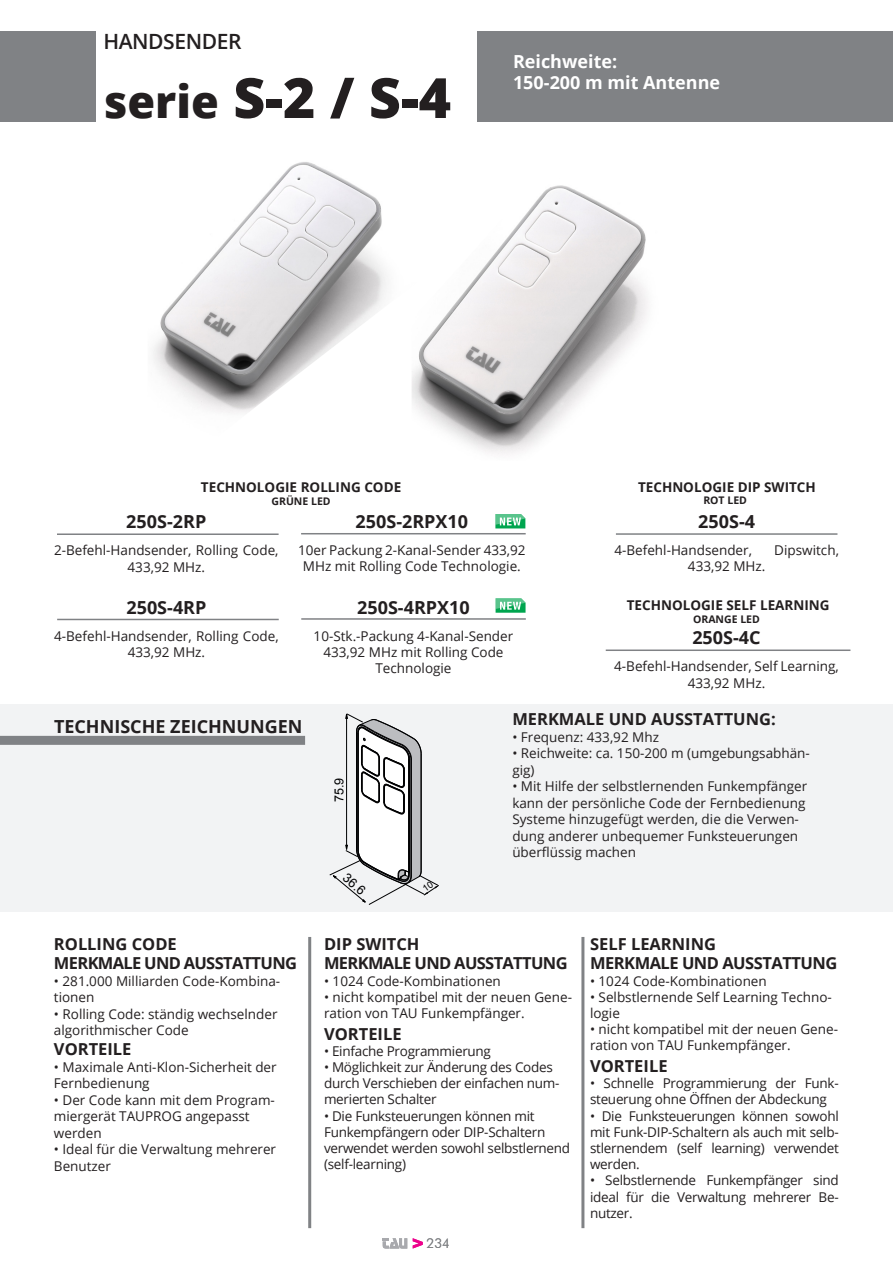
<style>
.page{position:relative;width:893px;height:1263px;background:#fff}
.page>*{position:absolute;margin:0;border:0;box-sizing:border-box;transform-origin:0 0}
.t1{font:800 55.5px "Open Sans";color:#231f20}
.t2{font:600 21px "Open Sans";letter-spacing:-.02em;color:#231f20}
.t3{font:700 18px "Open Sans";color:#231f20}
.t4{font:700 18px/21.6px "Open Sans";color:#fff}
.t5{font:700 16.5px/19.8px "Open Sans";letter-spacing:-.04em;color:#231f20}
.t6{font:700 16.5px "Open Sans";color:#231f20}
.t7{font:700 16.5px/19.8px "Open Sans";letter-spacing:-.03em;color:#231f20}
.t8{font:13.5px/16.2px "Open Sans";color:#231f20}
.t9{font:13.5px/16.2px "Open Sans";letter-spacing:-.02em;color:#231f20}
.t10{font:700 13.5px "Open Sans";color:#231f20}
.t11{font:300 13.5px "Futura BT";color:#808285}
.t12{font:12.9px "Arial";color:#000001}
.t13{font:12.6px "Arial";color:#000001}
.t14{font:700 10.5px "Open Sans";color:#231f20}
.s1{font-size:45px}
</style>
<div class="page">
<svg style="left:413px;top:1238px;width:10px;height:10px"></svg>
<svg style="left:383px;top:1238px;width:24px;height:10px"></svg>
<div style="left:0;top:704px;width:893px;height:207px;background:#f2f3f4"></div>
<div style="left:0;top:31px;width:96px;height:91px;background:#808285"></div>
<div style="left:477px;top:31px;width:416px;height:91px;background:#808285"></div>
<hr style="left:308px;top:937px;width:3px;height:291px;background:#808285">
<hr style="left:581px;top:937px;width:3px;height:291px;background:#808285">
<hr style="left:57px;top:533px;width:222px;height:2px;background:#808285">
<hr style="left:301px;top:533px;width:225px;height:1px;background:#808285">
<hr style="left:57px;top:619px;width:222px;height:1px;background:#808285">
<hr style="left:301px;top:618px;width:225px;height:2px;background:#808285">
<hr style="left:616px;top:533px;width:221px;height:2px;background:#808285">
<hr style="left:606px;top:649px;width:244px;height:2px;background:#808285">
<div style="left:0;top:736px;width:305px;height:9px;background:#808285"></div>
<img style="left:153px;top:162px;width:233px;height:251px">
<img style="left:412px;top:185px;width:236px;height:269px">
<svg style="left:495px;top:514px;width:30px;height:14px"></svg>
<svg style="left:496px;top:598px;width:30px;height:15px"></svg>
<svg style="left:330px;top:713px;width:109px;height:192px"></svg>
<h2 class="t2" style="left:103px;top:27px;width:139px">HANDSENDER</h2>
<h1 class="t1" style="left:103px;top:59px;width:349px"><span class="s1">serie</span> S-2 / S-4</h1>
<h3 class="t4" style="left:513px;top:50px;width:209px">Reichweite:<br>150-200 m mit Antenne</h3>
<p class="t10" style="left:201px;top:478px;width:202px">TECHNOLOGIE ROLLING CODE</p>
<p class="t14" style="left:271px;top:493px;width:61px">GRÜNE LED</p>
<p class="t10" style="left:638px;top:477px;width:179px">TECHNOLOGIE DIP SWITCH</p>
<p class="t14" style="left:703px;top:493px;width:45px">ROT LED</p>
<h3 class="t3" style="left:126px;top:509px;width:82px">250S-2RP</h3>
<p class="t8" style="left:54px;top:542px;width:226px;text-align:center">2-Befehl-Handsender, Rolling Code,<br>433,92 MHz.</p>
<h3 class="t3" style="left:126px;top:594px;width:82px">250S-4RP</h3>
<p class="t8" style="left:54px;top:627px;width:226px;text-align:center">4-Befehl-Handsender, Rolling Code,<br>433,92 MHz.</p>
<h3 class="t3" style="left:356px;top:508px;width:114px">250S-2RPX10</h3>
<p class="t8" style="left:298px;top:541px;width:229px;text-align:center">10er Packung 2-Kanal-Sender 433,92<br>MHz mit Rolling Code Technologie.</p>
<h3 class="t3" style="left:357px;top:594px;width:114px">250S-4RPX10</h3>
<p class="t8" style="left:314px;top:627px;width:201px;text-align:center">10-Stk.-Packung 4-Kanal-Sender<br>433,92 MHz mit Rolling Code<br>Technologie</p>
<h3 class="t3" style="left:698px;top:509px;width:58px">250S-4</h3>
<p class="t8" style="left:614px;top:542px;width:139px">4-Befehl-Handsender,</p>
<p class="t8" style="left:774px;top:542px;width:66px">Dipswitch,</p>
<p class="t8" style="left:688px;top:558px;width:79px">433,92 MHz.</p>
<p class="t10" style="left:627px;top:596px;width:204px">TECHNOLOGIE SELF LEARNING</p>
<p class="t14" style="left:693px;top:611px;width:68px">ORANGE LED</p>
<h3 class="t3" style="left:692px;top:625px;width:70px">250S-4C</h3>
<p class="t8" style="left:614px;top:658px;width:226px;text-align:center">4-Befehl-Handsender, Self Learning,<br>433,92 MHz.</p>
<h3 class="t3" style="left:54px;top:713px;width:250px">TECHNISCHE ZEICHNUNGEN</h3>
<p class="t5" style="left:54px;top:933px;width:245px">ROLLING CODE<br>MERKMALE UND AUSSTATTUNG</p>
<p class="t8" style="left:54px;top:972px;width:228px">• 281.000 Milliarden Code-Kombina&shy;tionen</p>
<p class="t8" style="left:54px;top:1005px;width:225px">• Rolling Code: ständig wechselnder algorithmischer Code</p>
<p class="t6" style="left:54px;top:1037px;width:79px">VORTEILE</p>
<p class="t8" style="left:54px;top:1058px;width:224px">• Maximale Anti-Klon-Sicherheit der<br>Fernbedienung</p>
<p class="t8" style="left:54px;top:1091px;width:222px">• Der Code kann mit dem Program&shy;miergerät TAUPROG angepasst werden</p>
<p class="t8" style="left:54px;top:1141px;width:224px">• Ideal für die Verwaltung mehrerer<br>Benutzer</p>
<p class="t13" style="left:332px;top:802px;width:26px;rotate:-90deg">75.9</p>
<p class="t12" style="left:349px;top:870px;width:27px;rotate:41deg">36.6</p>
<p class="t6" style="left:512px;top:708px;width:265px">MERKMALE UND AUSSTATTUNG:</p>
<p class="t8" style="left:512px;top:728px;width:148px">• Frequenz: 433,92 Mhz</p>
<p class="t8" style="left:512px;top:745px;width:299px">• Reichweite: ca. 150-200 m (umgebungsabhän&shy;gig)</p>
<p class="t8" style="left:512px;top:778px;width:296px">• Mit Hilfe der selbstlernenden Funkempfänger kann der persönliche Code der Fernbedienung Systeme hinzugefügt werden, die die Verwen&shy;dung anderer unbequemer Funksteuerungen überflüssig machen</p>
<p class="t5" style="left:324px;top:933px;width:245px">DIP SWITCH<br>MERKMALE UND AUSSTATTUNG</p>
<p class="t8" style="left:324px;top:972px;width:178px">• 1024 Code-Kombinationen</p>
<p class="t8" style="left:324px;top:988px;width:250px">• nicht kompatibel mit der neuen Gene&shy;ration von TAU Funkempfänger.</p>
<p class="t6" style="left:324px;top:1022px;width:79px">VORTEILE</p>
<p class="t9" style="left:324px;top:1042px;width:168px">• Einfache Programmierung</p>
<p class="t9" style="left:324px;top:1059px;width:237px">• Möglichkeit zur Änderung des Codes durch Verschieben der einfachen num&shy;merierten Schalter</p>
<p class="t9" style="left:324px;top:1107px;width:248px">• Die Funksteuerungen können mit<br>Funkempfängern oder DIP-Schaltern verwendet werden sowohl selbstlernend (self-learning)</p>
<p class="t11" style="left:427px;top:1235px;width:25px">234</p>
<p class="t7" style="left:590px;top:933px;width:249px">SELF LEARNING<br>MERKMALE UND AUSSTATTUNG</p>
<p class="t8" style="left:590px;top:972px;width:178px">• 1024 Code-Kombinationen</p>
<p class="t8" style="left:590px;top:988px;width:243px">• Selbstlernende Self Learning Techno&shy;logie</p>
<p class="t8" style="left:590px;top:1021px;width:250px">• nicht kompatibel mit der neuen Gene&shy;ration von TAU Funkempfänger.</p>
<p class="t6" style="left:590px;top:1054px;width:79px">VORTEILE</p>
<p class="t9" style="left:590px;top:1075px;width:250px">• Schnelle Programmierung der Funk&shy;steuerung ohne Öffnen der Abdeckung</p>
<p class="t8" style="left:590px;top:1107px;width:250px;text-align:justify">• Die Funksteuerungen können sowohl mit Funk-DIP-Schaltern als auch mit selb&shy;stlernendem (self learning) verwendet werden.</p>
<p class="t8" style="left:590px;top:1172px;width:250px;text-align:justify">• Selbstlernende Funkempfänger sind ideal für die Verwaltung mehrerer Be&shy;nutzer.</p>
</div>
